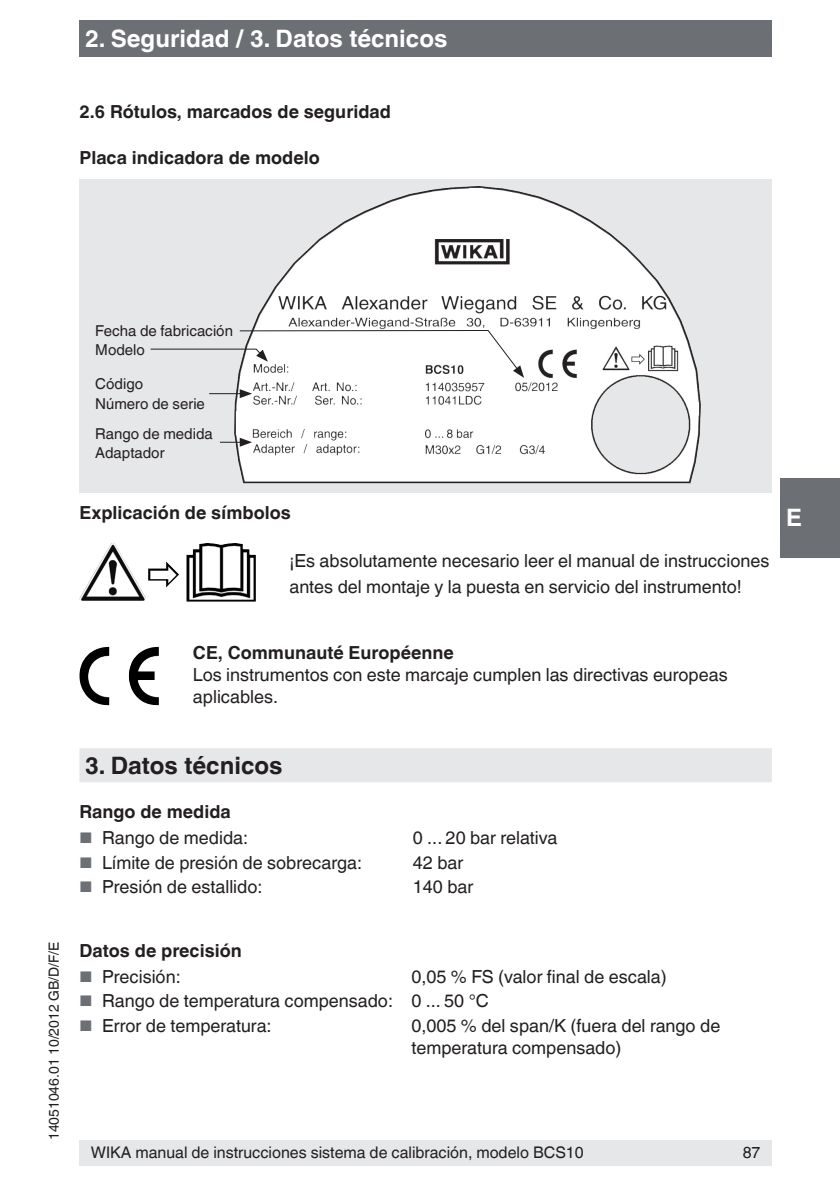
<style>
.page{position:relative;width:840px;height:1191px;background:#fff}
.page>*{position:absolute;margin:0;border:0;box-sizing:border-box;transform-origin:0 0}
.t1{font:700 24px "Helvetica World";color:#fff}
.t2{font:700 24px "Helvetica World";color:#231f20}
.t3{font:18px/22px "Helvetica World";color:#231f20}
.t4{font:700 18px "Helvetica World";color:#231f20}
.t5{font:16px "Helvetica World";color:#231f20}
.t6{font:15px/18.4px "Helvetica World";color:#231f20}
.t7{font:14px "Helvetica World";color:#231f20}
.s1{font-size:15.4px;color:#6c6f74}
</style>
<div class="page">
<div style="left:79px;top:1140px;width:692px;height:25px;background:#e6e7e9"></div>
<div style="left:79px;top:20px;width:692px;height:37px;background:#6c6f74"></div>
<div style="left:780px;top:478px;width:59px;height:79px;background:#6c6f74"></div>
<div style="left:79px;top:748px;width:692px;height:34px;background:#e6e7e9"></div>
<div style="left:79px;top:179px;width:692px;height:314px;background:#e6e7e9"></div>
<img style="left:235px;top:187px;width:464px;height:296px">
<hr style="left:209px;top:393px;width:34px;height:1px;background:#231f20">
<svg style="left:239px;top:389px;width:13px;height:9px"></svg>
<svg style="left:220px;top:438px;width:32px;height:9px"></svg>
<svg style="left:150px;top:330px;width:373px;height:48px"></svg>
<img style="left:129px;top:647px;width:26px;height:39px">
<img style="left:89px;top:543px;width:23px;height:38px">
<h1 class="t1" style="left:85px;top:25px;width:363px">2. Seguridad / 3. Datos técnicos</h1>
<p class="t4" style="left:79px;top:102px;width:313px">2.6 Rótulos, marcados de seguridad</p>
<p class="t4" style="left:79px;top:148px;width:242px">Placa indicadora de modelo</p>
<p class="t7" style="left:46px;top:1140px;width:200px;rotate:-90deg">14051046.01 10/2012 GB/D/F/E</p>
<p class="t6" style="left:95px;top:321px;width:139px">Fecha de fabricación</p>
<p class="t6" style="left:95px;top:340px;width:51px">Modelo</p>
<p class="t6" style="left:95px;top:374px;width:49px">Código</p>
<p class="t6" style="left:95px;top:425px;width:119px">Rango de medida<br>Adaptador</p>
<p class="t6" style="left:95px;top:394px;width:111px">Número de serie</p>
<p class="t4" style="left:79px;top:502px;width:213px">Explicación de símbolos</p>
<p class="t3" style="left:289px;top:548px;width:481px;line-height:26px">¡Es absolutamente necesario leer el manual de instrucciones antes del montaje y la puesta en servicio del instrumento!</p>
<h1 class="t1" style="left:785px;top:504px;width:17px">E</h1>
<p class="t4" style="left:193px;top:642px;width:262px">CE, Communauté Européenne</p>
<p class="t3" style="left:193px;top:664px;width:536px">Los instrumentos con este marcaje cumplen las directivas europeas aplicables.</p>
<h1 class="t2" style="left:85px;top:751px;width:199px">3. Datos técnicos</h1>
<p class="t4" style="left:79px;top:801px;width:153px">Rango de medida</p>
<p class="t3" style="left:79px;top:827px;width:170px"><span class="s1">■</span> Rango de medida:</p>
<p class="t3" style="left:412px;top:827px;width:146px">0 ... 20 bar relativa</p>
<p class="t3" style="left:79px;top:851px;width:284px"><span class="s1">■</span> Límite de presión de sobrecarga:</p>
<p class="t3" style="left:412px;top:851px;width:52px">42 bar</p>
<p class="t3" style="left:79px;top:875px;width:184px"><span class="s1">■</span> Presión de estallido:</p>
<p class="t3" style="left:412px;top:875px;width:62px">140 bar</p>
<p class="t4" style="left:79px;top:940px;width:164px">Datos de precisión</p>
<p class="t3" style="left:79px;top:966px;width:103px"><span class="s1">■</span> Precisión:</p>
<p class="t3" style="left:411px;top:966px;width:256px">0,05 % FS (valor final de escala)</p>
<p class="t3" style="left:79px;top:990px;width:410px"><span class="s1">■</span> Rango de temperatura compensado: 0 ... 50 °C</p>
<p class="t3" style="left:79px;top:1014px;width:193px"><span class="s1">■</span> Error de temperatura:</p>
<p class="t3" style="left:411px;top:1014px;width:310px">0,005 % del span/K (fuera del rango de temperatura compensado)</p>
<p class="t5" style="left:91px;top:1143px;width:494px">WIKA manual de instrucciones sistema de calibración, modelo BCS10</p>
<p class="t5" style="left:742px;top:1143px;width:19px">87</p>
</div>
